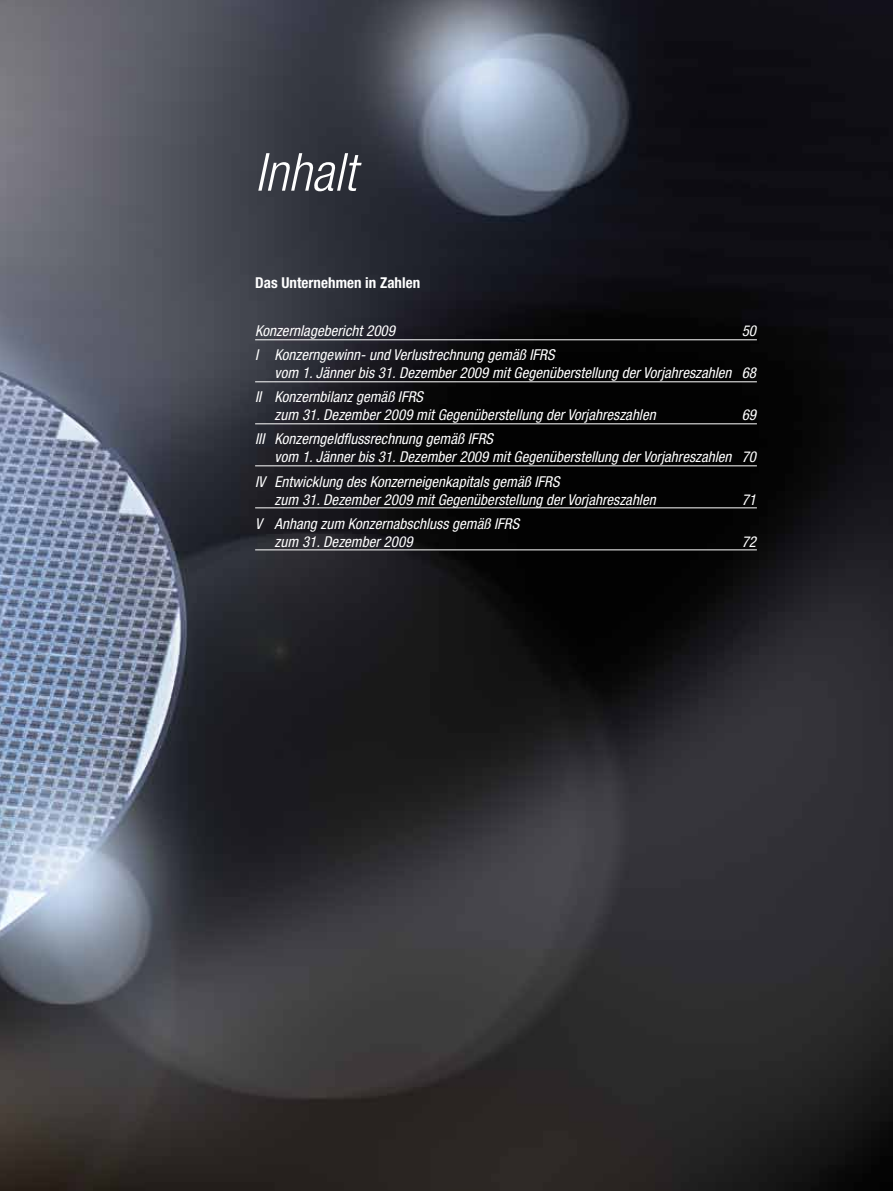
<style>
.page{position:relative;width:893px;height:1191px;background:#fff}
.page>*{position:absolute;margin:0;border:0;box-sizing:border-box;transform-origin:0 0}
.t1{font:italic 300 condensed 52.5px "Helvetica Neue";color:#fff}
.t2{font:italic condensed 15px/18px "Helvetica Neue";letter-spacing:.005em;color:#fff}
.t3{font:700 condensed 15px "Helvetica Neue";letter-spacing:.005em;color:#fff}
</style>
<div class="page">
<img style="left:0;top:0;width:893px;height:1191px">
<hr style="left:255px;top:339px;width:502px;height:1px;background:#fff">
<hr style="left:255px;top:381px;width:502px;height:1px;background:#fff">
<hr style="left:255px;top:423px;width:502px;height:1px;background:#fff">
<hr style="left:255px;top:465px;width:502px;height:1px;background:#fff">
<hr style="left:255px;top:507px;width:502px;height:1px;background:#fff">
<hr style="left:255px;top:549px;width:502px;height:1px;background:#fff">
<h1 class="t1" style="left:255px;top:142px;width:102px">Inhalt</h1>
<p class="t3" style="left:255px;top:274px;width:167px">Das Unternehmen in Zahlen</p>
<p class="t2" style="left:255px;top:322px;width:141px">Konzernlagebericht 2009</p>
<p class="t2" style="left:742px;top:322px;width:16px">50</p>
<p class="t2" style="left:275px;top:346px;width:483px;text-indent:-20px">I Konzerngewinn- und Verlustrechnung gemäß IFRS<br>vom 1. Jänner bis 31. Dezember 2009 mit Gegenüberstellung der Vorjahreszahlen 68</p>
<p class="t2" style="left:275px;top:388px;width:383px;text-indent:-20px">II Konzernbilanz gemäß IFRS<br>zum 31. Dezember 2009 mit Gegenüberstellung der Vorjahreszahlen</p>
<p class="t2" style="left:742px;top:406px;width:16px">69</p>
<p class="t2" style="left:275px;top:430px;width:483px;text-indent:-20px">III Konzerngeldflussrechnung gemäß IFRS<br>vom 1. Jänner bis 31. Dezember 2009 mit Gegenüberstellung der Vorjahreszahlen 70</p>
<p class="t2" style="left:275px;top:472px;width:383px;text-indent:-20px">IV Entwicklung des Konzerneigenkapitals gemäß IFRS<br>zum 31. Dezember 2009 mit Gegenüberstellung der Vorjahreszahlen</p>
<p class="t2" style="left:742px;top:490px;width:16px">71</p>
<p class="t2" style="left:275px;top:514px;width:246px;text-indent:-20px">V Anhang zum Konzernabschluss gemäß IFRS zum 31. Dezember 2009</p>
<p class="t2" style="left:742px;top:532px;width:16px">72</p>
</div>
